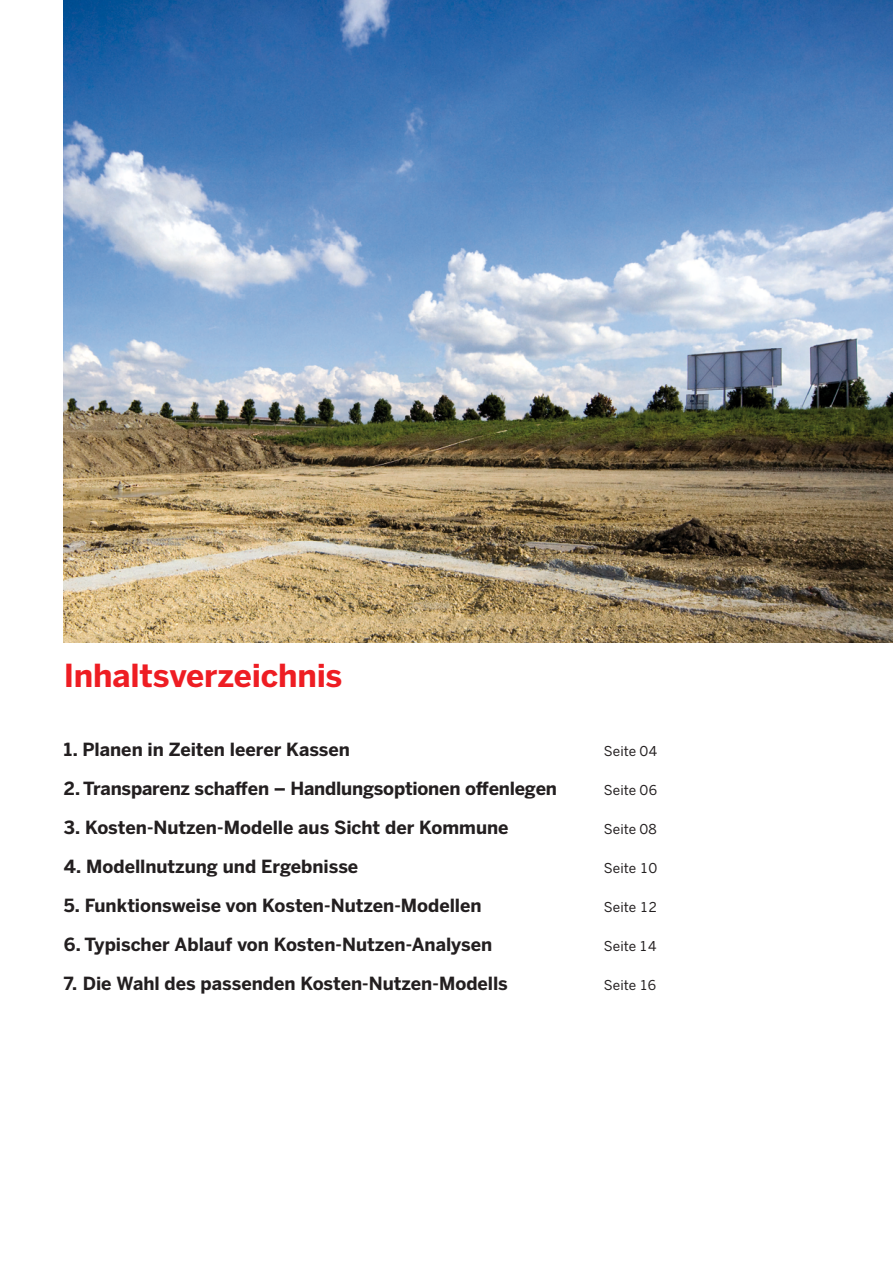
<style>
.page{position:relative;width:893px;height:1263px;background:#fff}
.page>*{position:absolute;margin:0;border:0;box-sizing:border-box;transform-origin:0 0}
.t1{font:700 31.5px "Benton Sans";letter-spacing:-.005em;color:#ee1d23}
.t2{font:700 18px "Benton Sans";letter-spacing:-.005em;color:#231f20}
.t3{font:13.5px "Benton Sans";letter-spacing:.005em;color:#231f20}
</style>
<div class="page">
<img style="left:64px;top:0;width:829px;height:642px">
<h1 class="t1" style="left:64px;top:657px;width:280px">Inhaltsverzeichnis</h1>
<p class="t2" style="left:64px;top:739px;width:288px">1. Planen in Zeiten leerer Kassen</p>
<p class="t3" style="left:604px;top:743px;width:55px">Seite 04</p>
<p class="t2" style="left:64px;top:778px;width:495px">2. Transparenz schaffen – Handlungsoptionen offenlegen</p>
<p class="t3" style="left:604px;top:782px;width:55px">Seite 06</p>
<p class="t2" style="left:64px;top:817px;width:446px">3. Kosten-Nutzen-Modelle aus Sicht der Kommune</p>
<p class="t3" style="left:604px;top:821px;width:55px">Seite 08</p>
<p class="t2" style="left:64px;top:856px;width:296px">4. Modellnutzung und Ergebnisse</p>
<p class="t3" style="left:604px;top:860px;width:55px">Seite 10</p>
<p class="t2" style="left:64px;top:895px;width:419px">5. Funktionsweise von Kosten-Nutzen-Modellen</p>
<p class="t3" style="left:604px;top:899px;width:54px">Seite 1 2</p>
<p class="t2" style="left:64px;top:934px;width:430px">6. Typischer Ablauf von Kosten-Nutzen-Analysen</p>
<p class="t3" style="left:604px;top:938px;width:54px">Seite 1 4</p>
<p class="t2" style="left:64px;top:973px;width:446px">7. Die Wahl des passenden Kosten-Nutzen-Modells</p>
<p class="t3" style="left:604px;top:977px;width:54px">Seite 16</p>
</div>
